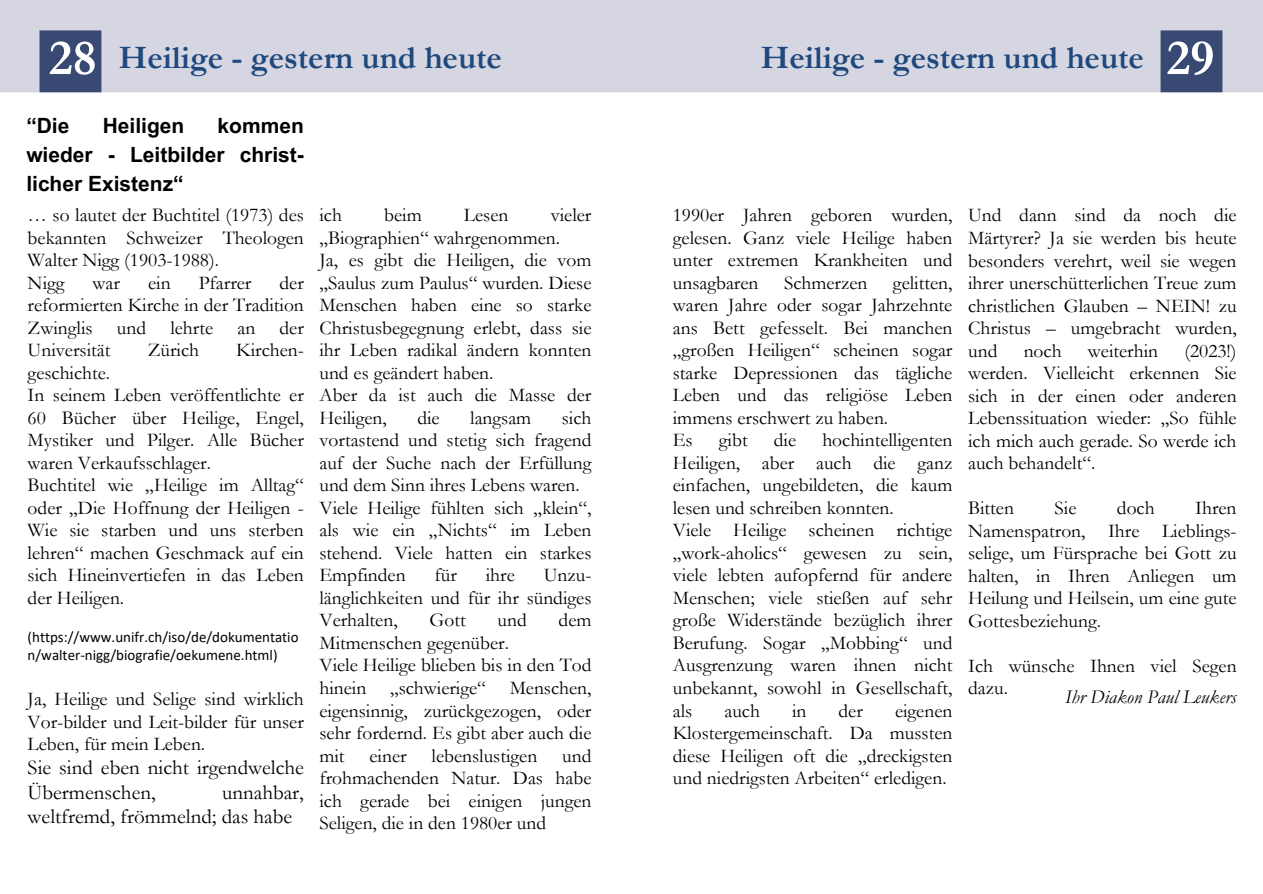
<style>
.page{position:relative;width:1263px;height:894px;background:#fff}
.page>*{position:absolute;margin:0;border:0;box-sizing:border-box;transform-origin:0 0}
.t1{font:700 50.85px "Garamond";color:#fff}
.t2{font:700 33px "Garamond";color:#1f497d}
.t3{font:21px/24.8px "Garamond";color:#000}
.t4{font:700 21px/29.2px "Arial MT Pro";color:#000;text-align:justify}
.t5{font:19.5px/22.5px "Garamond";color:#000;text-align:justify}
.t6{font:italic 19.5px "Garamond";color:#000}
.t7{font:15px/18px "Calibri";color:#000}
</style>
<div class="page">
<img style="left:0;top:0;width:1263px;height:93px">
<p class="t1" style="left:49px;top:30px;width:49px">28</p>
<p class="t2" style="left:119px;top:40px;width:385px">Heilige - gestern und heute</p>
<p class="t2" style="left:761px;top:40px;width:385px">Heilige - gestern und heute</p>
<p class="t1" style="left:1166px;top:30px;width:49px">29</p>
<p class="t4" style="left:26px;top:113px;width:45px">“Die</p>
<p class="t4" style="left:103px;top:113px;width:83px">Heiligen</p>
<p class="t4" style="left:26px;top:113px;width:279px;text-indent:191px">kommen wieder - Leitbilder christ&shy;licher Existenz“</p>
<p class="t5" style="left:28px;top:204px;width:278px">… so lautet der Buchtitel (1973) des bekannten Schweizer Theologen Walter Nigg (1903-1988).</p>
<p class="t5" style="left:28px;top:272px;width:38px">Nigg</p>
<p class="t5" style="left:93px;top:272px;width:29px">war</p>
<p class="t5" style="left:148px;top:272px;width:24px">ein</p>
<p class="t5" style="left:199px;top:272px;width:54px">Pfarrer</p>
<p class="t5" style="left:28px;top:272px;width:278px;text-indent:252px">der reformierten Kirche in der Tradition Zwinglis und lehrte an der Universität</p>
<p class="t5" style="left:148px;top:339px;width:53px">Zürich</p>
<p class="t5" style="left:236px;top:339px;width:69px">Kirchen-</p>
<p class="t5" style="left:28px;top:361px;width:84px">geschichte.</p>
<p class="t5" style="left:28px;top:384px;width:278px">In seinem Leben veröffentlichte er 60 Bücher über Heilige, Engel, Mystiker und Pilger. Alle Bücher waren Verkaufsschlager.</p>
<p class="t5" style="left:28px;top:474px;width:278px">Buchtitel wie „Heilige im Alltag“ oder „Die Hoffnung der Heiligen - Wie sie starben und uns sterben lehren“ machen Geschmack auf ein sich Hineinvertiefen in das Leben der Heiligen.</p>
<p class="t7" style="left:28px;top:629px;width:272px">(https://www.unifr.ch/iso/de/dokumentatio n/walter-nigg/biografie/oekumene.html)</p>
<p class="t5" style="left:28px;top:688px;width:278px">Ja, Heilige und Selige sind wirklich Vor-bilder und Leit-bilder für unser Leben, für mein Leben.</p>
<p class="t3" style="left:28px;top:755px;width:278px">Sie sind eben nicht irgendwelche<br>Übermenschen,</p>
<p class="t3" style="left:28px;top:779px;width:278px;text-indent:195px">unnahbar, weltfremd, frömmelnd; das habe</p>
<p class="t5" style="left:319px;top:204px;width:24px">ich</p>
<p class="t5" style="left:384px;top:204px;width:39px">beim</p>
<p class="t5" style="left:464px;top:204px;width:46px">Lesen</p>
<p class="t5" style="left:319px;top:204px;width:273px;text-indent:231px">vieler „Biographien“ wahrgenommen.</p>
<p class="t5" style="left:319px;top:249px;width:273px">Ja, es gibt die Heiligen, die vom „Saulus zum Paulus“ wurden. Diese Menschen haben eine so starke Christusbegegnung erlebt, dass sie ihr Leben radikal ändern konnten und es geändert haben.</p>
<p class="t5" style="left:319px;top:384px;width:273px">Aber da ist auch die Masse der<br>Heiligen,</p>
<p class="t5" style="left:417px;top:406px;width:24px">die</p>
<p class="t5" style="left:470px;top:406px;width:63px">langsam</p>
<p class="t5" style="left:319px;top:406px;width:273px;text-indent:242px">sich vortastend und stetig sich fragend auf der Suche nach der Erfüllung und dem Sinn ihres Lebens waren.</p>
<p class="t5" style="left:319px;top:496px;width:273px">Viele Heilige fühlten sich „klein“, als wie ein „Nichts“ im Leben stehend. Viele hatten ein starkes Empfinden</p>
<p class="t5" style="left:435px;top:564px;width:24px">für</p>
<p class="t5" style="left:486px;top:564px;width:31px">ihre</p>
<p class="t5" style="left:319px;top:564px;width:273px;text-indent:224px">Unzu&shy;länglichkeiten und für ihr sündiges Verhalten,</p>
<p class="t5" style="left:429px;top:609px;width:38px">Gott</p>
<p class="t5" style="left:498px;top:609px;width:31px">und</p>
<p class="t5" style="left:559px;top:609px;width:34px">dem</p>
<p class="t5" style="left:319px;top:631px;width:191px">Mitmenschen gegenüber.</p>
<p class="t5" style="left:319px;top:654px;width:273px">Viele Heilige blieben bis in den Tod hinein „schwierige“ Menschen, eigensinnig, zurückgezogen, oder sehr fordernd. Es gibt aber auch die mit</p>
<p class="t5" style="left:370px;top:744px;width:39px">einer</p>
<p class="t5" style="left:432px;top:744px;width:107px">lebenslustigen</p>
<p class="t5" style="left:319px;top:744px;width:273px;text-indent:243px">und frohmachenden Natur. Das habe ich gerade bei einigen jungen Seligen, die in den 1980er und</p>
<p class="t5" style="left:673px;top:204px;width:281px">1990er Jahren geboren wurden, gelesen. Ganz viele Heilige haben unter extremen Krankheiten und unsagbaren</p>
<p class="t5" style="left:784px;top:272px;width:85px">Schmerzen</p>
<p class="t5" style="left:673px;top:272px;width:281px;text-indent:220px">gelitten, waren Jahre oder sogar Jahrzehnte ans Bett gefesselt. Bei manchen „großen Heiligen“ scheinen sogar starke Depressionen das tägliche Leben und das religiöse Leben immens erschwert zu haben.</p>
<p class="t5" style="left:673px;top:429px;width:21px">Es</p>
<p class="t5" style="left:719px;top:429px;width:30px">gibt</p>
<p class="t5" style="left:774px;top:429px;width:24px">die</p>
<p class="t5" style="left:673px;top:429px;width:281px;text-indent:150px">hochintelligenten Heiligen, aber auch die ganz einfachen, ungebildeten, die kaum lesen und schreiben konnten.</p>
<p class="t5" style="left:673px;top:519px;width:281px">Viele Heilige scheinen richtige „work-aholics“ gewesen zu sein, viele lebten aufopfernd für andere Menschen; viele stießen auf sehr große Widerstände bezüglich ihrer Berufung. Sogar „Mobbing“ und Ausgrenzung waren ihnen nicht unbekannt, sowohl in Gesellschaft, als</p>
<p class="t5" style="left:724px;top:699px;width:37px">auch</p>
<p class="t5" style="left:792px;top:699px;width:16px">in</p>
<p class="t5" style="left:838px;top:699px;width:26px">der</p>
<p class="t5" style="left:673px;top:699px;width:281px;text-indent:222px">eigenen Klostergemeinschaft. Da mussten diese Heiligen oft die „dreckigsten und niedrigsten Arbeiten“ erledigen.</p>
<p class="t5" style="left:968px;top:204px;width:270px">Und dann sind da noch die Märtyrer? Ja sie werden bis heute besonders verehrt, weil sie wegen ihrer unerschütterlichen Treue zum christlichen Glauben – NEIN! zu Christus – umgebracht wurden, und</p>
<p class="t5" style="left:1024px;top:339px;width:39px">noch</p>
<p class="t5" style="left:1088px;top:339px;width:72px">weiterhin</p>
<p class="t5" style="left:968px;top:339px;width:270px;text-indent:216px">(2023!) werden. Vielleicht erkennen Sie sich in der einen oder anderen Lebenssituation wieder: „So fühle ich mich auch gerade. So werde ich auch behandelt“.</p>
<p class="t5" style="left:968px;top:497px;width:47px">Bitten</p>
<p class="t5" style="left:1054px;top:497px;width:23px">Sie</p>
<p class="t5" style="left:1117px;top:497px;width:39px">doch</p>
<p class="t5" style="left:968px;top:497px;width:270px;text-indent:227px">Ihren Namenspatron, Ihre Lieblings&shy;selige, um Fürsprache bei Gott zu halten, in Ihren Anliegen um Heilung und Heilsein, um eine gute Gottesbeziehung.</p>
<p class="t5" style="left:968px;top:654px;width:270px">Ich wünsche Ihnen viel Segen dazu.</p>
<p class="t6" style="left:1065px;top:686px;width:173px">Ihr Diakon Paul Leukers</p>
</div>
